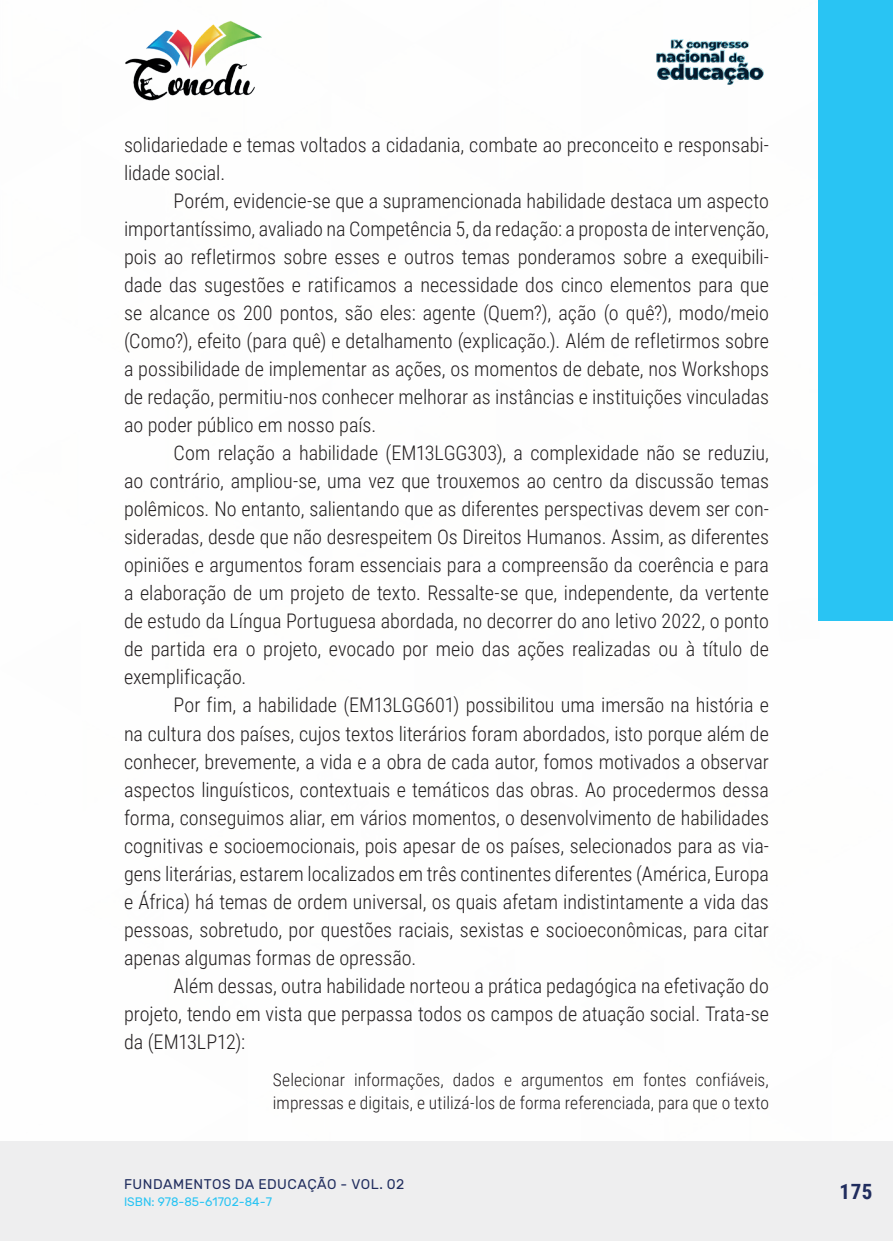
<style>
.page{position:relative;width:893px;height:1241px;background:#fff}
.page>*{position:absolute;margin:0;border:0;box-sizing:border-box;transform-origin:0 0}
.t1{font:700 21px "Roboto Condensed";color:#202d5e}
._9_CORPO{font:300 20.12px/28px "Roboto Condensed";color:#231f20;text-align:justify}
._16_CITACAO{font:300 17.5px/22.8px "Roboto Condensed";letter-spacing:.005em;color:#231f20}
.t2{font:14px "Rubik";letter-spacing:.03em;color:#202d5e}
.t3{font:12.25px "Rubik";color:#29c4f3}
</style>
<div class="page">
<div style="left:0;top:1141px;width:893px;height:99px;background:#eeeeef"></div>
<div style="left:819px;top:0;width:74px;height:620px;background:#29c4f3"></div>
<img style="left:125px;top:20px;width:137px;height:81px">
<img style="left:656px;top:39px;width:108px;height:46px">
<p class="_9_CORPO" style="left:124px;top:130px;width:646px">solidariedade e temas voltados a cidadania, combate ao preconceito e responsabi&shy;lidade social.</p>
<p class="_9_CORPO" style="left:124px;top:186px;width:646px;text-indent:50px">Porém, evidencie-se que a supramencionada habilidade destaca um aspecto importantíssimo, avaliado na Competência 5, da redação: a proposta de intervenção, pois ao refletirmos sobre esses e outros temas ponderamos sobre a exequibili&shy;dade das sugestões e ratificamos a necessidade dos cinco elementos para que se alcance os 200 pontos, são eles: agente (Quem?), ação (o quê?), modo/meio (Como?), efeito (para quê) e detalhamento (explicação.). Além de refletirmos sobre a possibilidade de implementar as ações, os momentos de debate, nos Workshops de redação, permitiu-nos conhecer melhorar as instâncias e instituições vinculadas ao poder público em nosso país.</p>
<p class="_9_CORPO" style="left:124px;top:438px;width:646px;text-indent:50px">Com relação a habilidade (EM13LGG303), a complexidade não se reduziu, ao contrário, ampliou-se, uma vez que trouxemos ao centro da discussão temas polêmicos. No entanto, salientando que as diferentes perspectivas devem ser con&shy;sideradas, desde que não desrespeitem Os Direitos Humanos. Assim, as diferentes opiniões e argumentos foram essenciais para a compreensão da coerência e para a elaboração de um projeto de texto. Ressalte-se que, independente, da vertente de estudo da Língua Portuguesa abordada, no decorrer do ano letivo 2022, o ponto de partida era o projeto, evocado por meio das ações realizadas ou à título de exemplificação.</p>
<p class="_9_CORPO" style="left:124px;top:690px;width:646px;text-indent:50px">Por fim, a habilidade (EM13LGG601) possibilitou uma imersão na história e na cultura dos países, cujos textos literários foram abordados, isto porque além de conhecer, brevemente, a vida e a obra de cada autor, fomos motivados a observar aspectos linguísticos, contextuais e temáticos das obras. Ao procedermos dessa forma, conseguimos aliar, em vários momentos, o desenvolvimento de habilidades cognitivas e socioemocionais, pois apesar de os países, selecionados para as via&shy;gens literárias, estarem localizados em três continentes diferentes (América, Europa e África) há temas de ordem universal, os quais afetam indistintamente a vida das pessoas, sobretudo, por questões raciais, sexistas e socioeconômicas, para citar apenas algumas formas de opressão.</p>
<p class="_9_CORPO" style="left:124px;top:970px;width:646px;text-indent:50px">Além dessas, outra habilidade norteou a prática pedagógica na efetivação do projeto, tendo em vista que perpassa todos os campos de atuação social. Trata-se da (EM13LP12):</p>
<p class="_16_CITACAO" style="left:273px;top:1067px;width:498px">Selecionar informações, dados e argumentos em fontes confiáveis, impressas e digitais, e utilizá-los de forma referenciada, para que o texto</p>
<p class="t2" style="left:124px;top:1175px;width:282px">FUNDAMENTOS DA EDUCAÇÃO - VOL. 02</p>
<p class="t3" style="left:124px;top:1194px;width:149px">ISBN: 978-85-61702-84-7</p>
<p class="t1" style="left:839px;top:1176px;width:34px">175</p>
</div>
